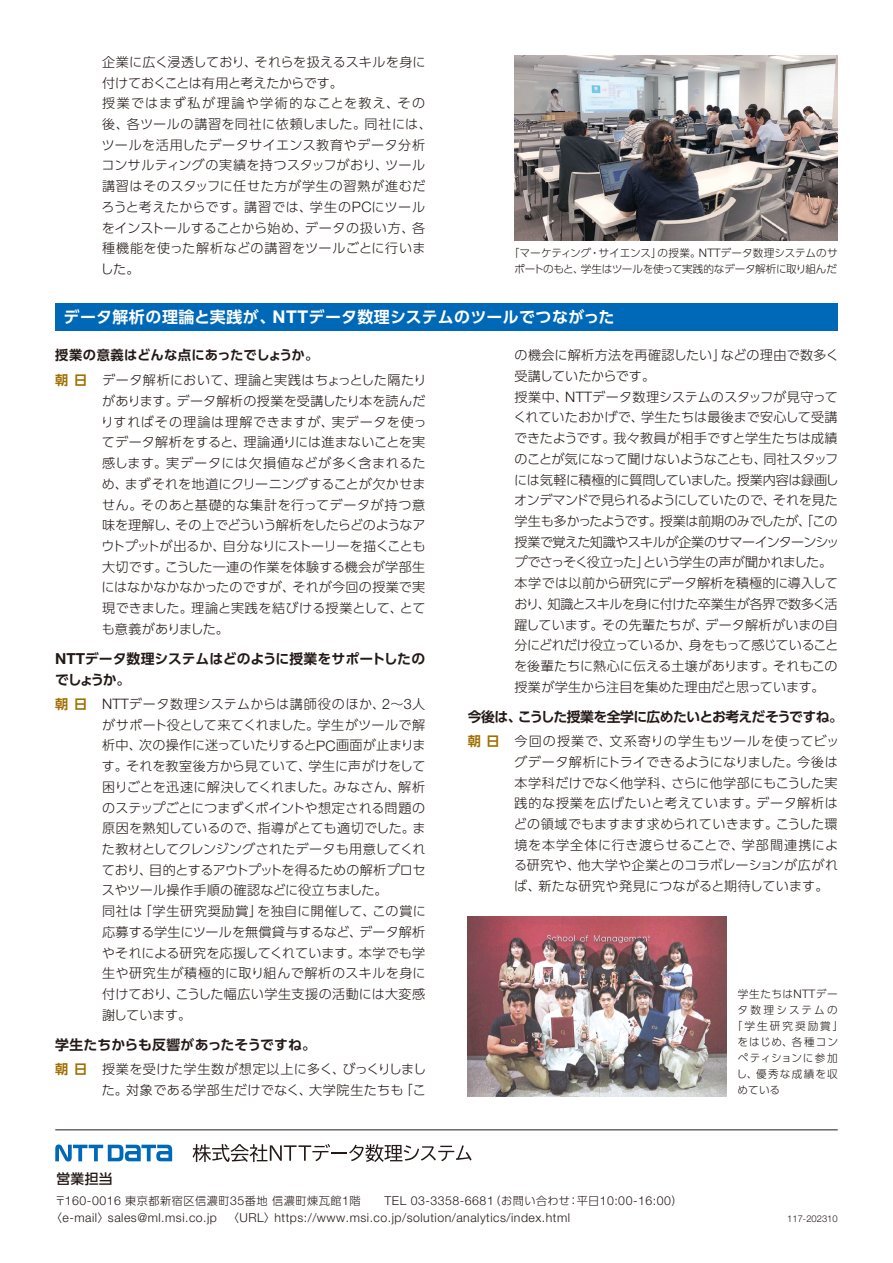
<style>
.page{position:relative;width:893px;height:1263px;background:#fff}
.page>*{position:absolute;margin:0;border:0;box-sizing:border-box;transform-origin:0 0}
.t1{font:700 15.9px "UD Shin Go Pro De";letter-spacing:.025em;color:#fff}
.t2{font:700 13.8px/20.7px "UD Shin Go Pro De";color:#231916}
.t3{font:700 13.8px "UD Shin Go Pro De";letter-spacing:-.03em;color:#231916}
.t4{font:700 13.8px "UD Shin Go Pro De";letter-spacing:.015em;color:#231916}
.t5{font:500 13.8px "UD Shin Go Pro";color:#231916}
.t6{font:700 13.35px "UD Shin Go Pro De";letter-spacing:.015em;color:#231916}
.t7{font:300 13.05px/20.7px "UD Shin Go Pro";letter-spacing:.005em;color:#231916;text-align:justify}
.t8{font:300 13.05px/20.7px "UD Shin Go Pro";letter-spacing:-.015em;color:#231916}
.t9{font:300 13.05px/20.7px "UD Shin Go Pro";letter-spacing:.03em;color:#231916}
.t10{font:300 12.3px/17px "Helvetica Neue LT Std";letter-spacing:.04em;color:#231916}
.t11{font:300 10.65px/15.9px "UD Shin Go Pro";letter-spacing:-.025em;color:#231916;text-align:center}
.t12{font:300 10.65px "UD Shin Go Pro";letter-spacing:.005em;color:#231916}
.t13{font:300 10.65px "UD Shin Go Pro";letter-spacing:.185em;color:#231916}
.t14{font:300 10.65px "UD Shin Go Pro";letter-spacing:.1em;color:#231916}
.t15{font:300 10.65px "UD Shin Go Pro";letter-spacing:.045em;color:#231916}
.t16{font:300 10.65px "UD Shin Go Pro";letter-spacing:.115em;color:#231916}
.t17{font:300 10.65px "UD Shin Go Pro";letter-spacing:.205em;color:#231916}
.t18{font:300 9.45px "Helvetica Neue LT Std";color:#231916}
.s1{font-family:"Helvetica Neue LT Std";font-size:14.4px}
.s2{font-family:"Helvetica Neue LT Std";font-size:11.7px}
.s3{font-family:"Helvetica Neue LT Std";font-size:17.55px}
.s4{font-family:"UD Shin Go Pro De";font-weight:700;color:#9f7000}
.s5{font-family:"Helvetica Neue LT Std";font-size:15.3px}
.s6{font-family:"UD Shin Go Pro";font-size:11.1px}
</style>
<div class="page">
<div style="left:55px;top:303px;width:783px;height:28px;background:#0069b7"></div>
<hr style="left:55px;top:1129px;width:783px;height:1px;background:#231916">
<svg style="left:193px;top:1144px;width:279px;height:18px"></svg>
<svg style="left:55px;top:1144px;width:117px;height:17px"></svg>
<img style="left:514px;top:55px;width:324px;height:185px">
<img style="left:468px;top:916px;width:258px;height:180px">
<p class="t9" style="left:101px;top:51px;width:333px">企業に広く浸透しており、それらを扱えるスキルを身に付けておくことは有用と考えたからです。<br>授業ではまず私が理論や学術的なことを教え、その後、各ツールの講習を同社に依頼しました。同社には、ツールを活用したデータサイエンス教育やデータ分析コンサルティングの実績を持つスタッフがおり、ツール講習はそのスタッフに任せた方が学生の習熟が進むだろうと考えたからです。講習では、学生の<span class="s1">PC</span>にツールをインストールすることから始め、データの扱い方、各種機能を使った解析などの講習をツールごとに行いました。</p>
<p class="t11" style="left:509px;top:245px;width:330px">「マーケティング・サイエンス」の授業。<span class="s2">NTT</span>データ数理システムのサポートのもと、学生はツールを使って実践的なデータ解析に取り組んだ</p>
<p class="t1" style="left:64px;top:304px;width:552px">データ解析の理論と実践が、<span class="s3">NTT</span>データ数理システムのツールでつながった</p>
<p class="t6" style="left:55px;top:344px;width:265px">授業の意義はどんな点にあったでしょうか。</p>
<p class="t7" style="left:101px;top:369px;width:327px;text-indent:-46px"><span class="s4">朝日</span> データ解析において、理論と実践はちょっとした隔たりがあります。データ解析の授業を受講したり本を読んだりすればその理論は理解できますが、実データを使ってデータ解析をすると、理論通りには進まないことを実感します。実データには欠損値などが多く含まれるため、まずそれを地道にクリーニングすることが欠かせません。そのあと基礎的な集計を行ってデータが持つ意味を理解し、その上でどういう解析をしたらどのようなアウトプットが出るか、自分なりにストーリーを描くことも大切です。こうした一連の作業を体験する機会が学部生にはなかなかなかったのですが、それが今回の授業で実現できました。理論と実践を結びける授業として、とても意義がありました。</p>
<p class="t2" style="left:55px;top:648px;width:371px"><span class="s5">NTT</span>データ数理システムはどのように授業をサポートしたのでしょうか。</p>
<p class="t7" style="left:102px;top:693px;width:326px;text-align:left;text-indent:-46px"><span class="s4">朝日</span> <span class="s1">NTT</span>データ数理システムからは講師役のほか、<span class="s1">2</span>～<span class="s1">3</span>人がサポート役として来てくれました。学生がツールで解析中、次の操作に迷っていたりすると<span class="s1">PC</span>画面が止まります。それを教室後方から見ていて、学生に声がけをして困りごとを迅速に解決してくれました。みなさん、解析のステップごとにつまずくポイントや想定される問題の原因を熟知しているので、指導がとても適切でした。また教材としてクレンジングされたデータも用意してくれており、目的とするアウトプットを得るための解析プロセスやツール操作手順の確認などに役立ちました。<br>同社は「学生研究奨励賞」を独自に開催して、この賞に応募する学生にツールを無償貸与するなど、データ解析やそれによる研究を応援してくれています。本学でも学生や研究生が積極的に取り組んで解析のスキルを身に付けており、こうした幅広い学生支援の活動には大変感謝しています。</p>
<p class="t4" style="left:55px;top:1033px;width:262px">学生たちからも反響があったそうですね。</p>
<p class="t9" style="left:55px;top:1058px;width:372px;text-align:right"><span class="s4">朝日</span> 授業を受けた学生数が想定以上に多く、びっくりしました。対象である学部生だけでなく、大学院生たちも「こ</p>
<p class="t5" style="left:56px;top:1168px;width:58px">営業担当</p>
<p class="t8" style="left:513px;top:344px;width:327px">の機会に解析方法を再確認したい」などの理由で数多く受講していたからです。<br>授業中、<span class="s1">NTT</span>データ数理システムのスタッフが見守ってくれていたおかげで、学生たちは最後まで安心して受講できたようです。我々教員が相手ですと学生たちは成績のことが気になって聞けないようなことも、同社スタッフには気軽に積極的に質問していました。授業内容は録画しオンデマンドで見られるようにしていたので、それを見た学生も多かったようです。授業は前期のみでしたが、「この授業で覚えた知識やスキルが企業のサマーインターンシップでさっそく役立った」という学生の声が聞かれました。本学では以前から研究にデータ解析を積極的に導入しており、知識とスキルを身に付けた卒業生が各界で数多く活躍しています。その先輩たちが、データ解析がいまの自分にどれだけ役立っているか、身をもって感じていることを後輩たちに熱心に伝える土壌があります。それもこの授業が学生から注目を集めた理由だと思っています。</p>
<p class="t3" style="left:468px;top:705px;width:377px">今後は、こうした授業を全学に広めたいとお考えだそうですね。</p>
<p class="t7" style="left:514px;top:730px;width:327px;text-indent:-46px"><span class="s4">朝日</span> 今回の授業で、文系寄りの学生もツールを使ってビッグデータ解析にトライできるようになりました。今後は本学科だけでなく他学科、さらに他学部にもこうした実践的な授業を広げたいと考えています。データ解析はどの領域でもますます求められていきます。こうした環境を本学全体に行き渡らせることで、学部間連携による研究や、他大学や企業とのコラボレーションが広がれば、新たな研究や発見につながると期待しています。</p>
<p class="t12" style="left:738px;top:985px;width:101px">学生たちは<span class="s2">NTT</span>デー</p>
<p class="t17" style="left:737px;top:1001px;width:102px">タ数理システムの</p>
<p class="t13" style="left:732px;top:1017px;width:113px">「学生研究奨励賞」</p>
<p class="t14" style="left:737px;top:1033px;width:102px">をはじめ、各種コン</p>
<p class="t15" style="left:738px;top:1049px;width:101px">ペティションに参加</p>
<p class="t16" style="left:737px;top:1065px;width:103px">し、優秀な成績を収</p>
<p class="t12" style="left:738px;top:1081px;width:44px">めている</p>
<p class="t10" style="left:51px;top:1191px;width:633px;text-indent:4px"><span class="s6">〒</span>160-0016 <span class="s6">東京都新宿区信濃町</span>35<span class="s6">番地信濃町煉瓦館</span>1<span class="s6">階　　</span>TEL 03-3358-6681<span class="s6">（お問い合わせ：平日</span>10:00-16:00<span class="s6">）〈</span>e-mail<span class="s6">〉</span>sales@ml.msi.co.jp <span class="s6">〈</span>URL<span class="s6">〉</span>https://www.msi.co.jp/solution/analytics/index.html</p>
<p class="t18" style="left:787px;top:1212px;width:52px">117-202310</p>
</div>
